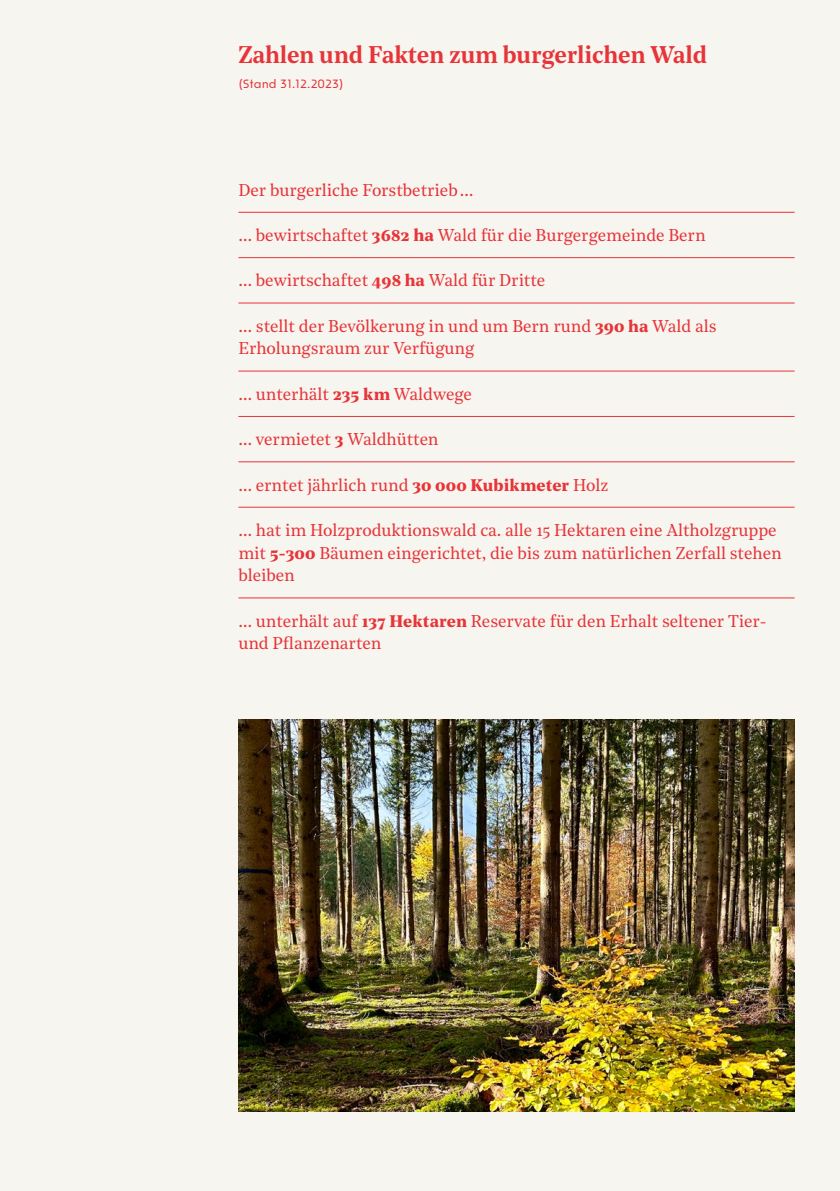
<style>
.page{position:relative;width:840px;height:1191px;background:#fff}
.page>*{position:absolute;margin:0;border:0;box-sizing:border-box;transform-origin:0 0}
.t1{font:600 24px "Noe Text";letter-spacing:-.01em;color:#e73439}
.t2{font:17px/22.6px "Noe Text";letter-spacing:-.005em;color:#e73439}
.t3{font:12px "Funkis C.2";color:#e73439}
.s1{font-weight:700;font-size:16.6px}
.s2{font-weight:700}
.s3{font-size:16.6px}
</style>
<div class="page">
<div style="left:0;top:0;width:839px;height:1191px;background:#f7f5ef"></div>
<hr style="left:238px;top:212px;width:556px;height:1px;background:#e73439">
<hr style="left:238px;top:257px;width:556px;height:1px;background:#e73439">
<hr style="left:238px;top:303px;width:556px;height:1px;background:#e73439">
<hr style="left:238px;top:371px;width:556px;height:1px;background:#e73439">
<hr style="left:238px;top:416px;width:556px;height:1px;background:#e73439">
<hr style="left:238px;top:461px;width:556px;height:1px;background:#e73439">
<hr style="left:238px;top:507px;width:556px;height:1px;background:#e73439">
<hr style="left:238px;top:597px;width:556px;height:1px;background:#e73439">
<img style="left:238px;top:719px;width:556px;height:392px">
<h1 class="t1" style="left:238px;top:37px;width:470px">Zahlen und Fakten zum burgerlichen Wald</h1>
<p class="t3" style="left:238px;top:77px;width:107px">(Stand 31.12.2023)</p>
<p class="t2" style="left:238px;top:177px;width:237px">Der burgerliche Forstbetrieb…</p>
<p class="t2" style="left:238px;top:223px;width:468px">… bewirtschaftet <span class="s1">3682</span> <span class="s2">ha</span> Wald für die Burgergemeinde Bern</p>
<p class="t2" style="left:238px;top:268px;width:308px">… bewirtschaftet <span class="s1">498 ha</span> Wald für Dritte</p>
<p class="t2" style="left:238px;top:313px;width:479px">… stellt der Bevölkerung in und um Bern rund <span class="s1">390 ha</span> Wald als<br>Erholungsraum zur Verfügung</p>
<p class="t2" style="left:238px;top:381px;width:235px">… unterhält <span class="s1">235 km</span> Waldwege</p>
<p class="t2" style="left:238px;top:427px;width:202px">… vermietet <span class="s1">3</span> Waldhütten</p>
<p class="t2" style="left:238px;top:472px;width:371px">… erntet jährlich rund <span class="s1">30 000 Kubikmeter</span> Holz</p>
<p class="t2" style="left:238px;top:518px;width:544px">… hat im Holzproduktionswald ca. alle <span class="s3">15</span> Hektaren eine Altholzgruppe mit <span class="s1">5-300</span> Bäumen eingerichtet, die bis zum natürlichen Zerfall stehen bleiben</p>
<p class="t2" style="left:238px;top:608px;width:527px">… unterhält auf <span class="s1">137 Hektaren</span> Reservate für den Erhalt seltener Tier&shy;und Pflanzenarten</p>
</div>
